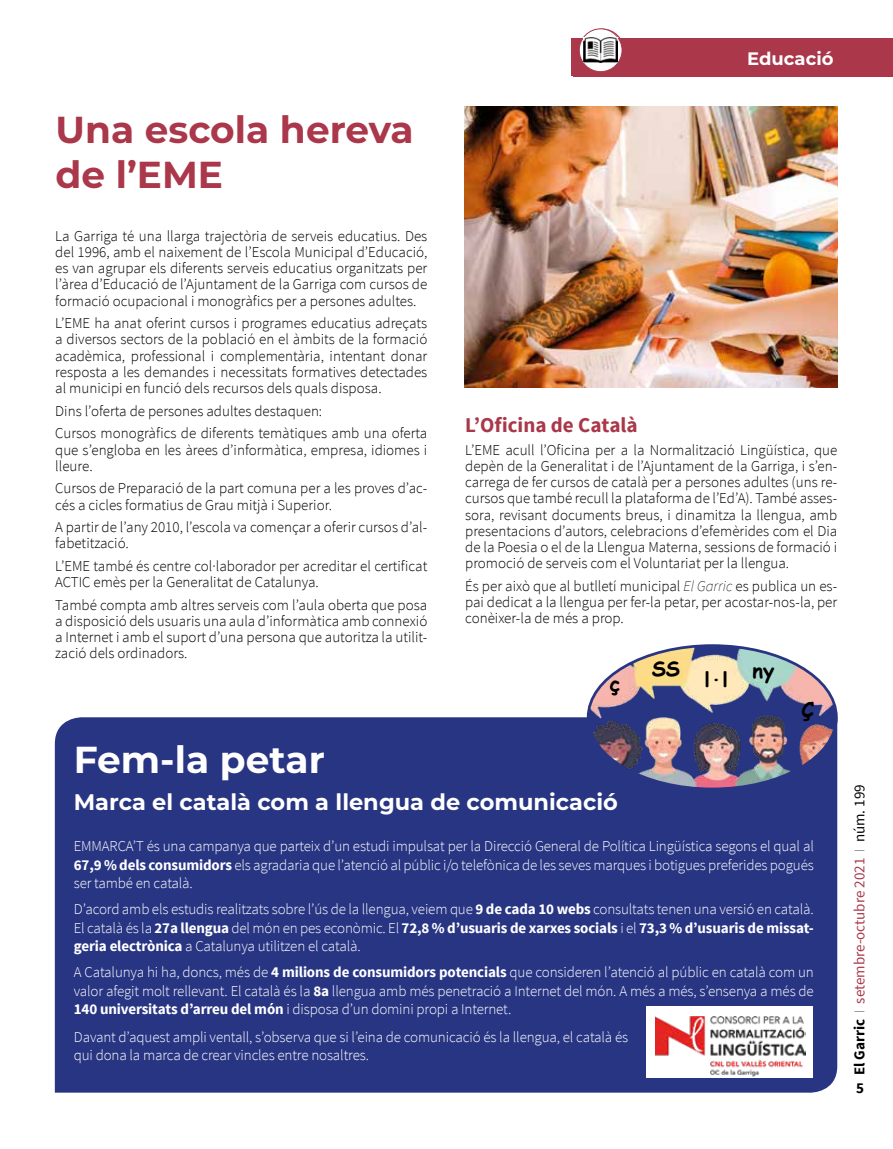
<style>
.page{position:relative;width:893px;height:1149px;background:#fff}
.page>*{position:absolute;margin:0;border:0;box-sizing:border-box;transform-origin:0 0}
.t1{font:700 37.5px/45px "Montserrat";color:#aa374a}
.t2{font:700 37.5px "Montserrat";color:#fff}
.t3{font:700 22.5px "Montserrat";color:#fff}
.t4{font:700 21px "Source Sans Pro";color:#aa374a}
.t5{font:700 20.4px "Comic Sans MS";color:#000}
.t6{font:700 18px "Montserrat";color:#fff}
.t7{font:300 15px/16.2px "Source Sans Pro";color:#000;text-align:justify}
.t8{font:300 15px/18.1px "Source Sans Pro";letter-spacing:-.01em;color:#fff;text-align:justify}
.t9{font:15px "Source Sans Pro";color:#aa374a}
.t10{font:700 15px "Source Sans Pro";color:#000}
.s1{font-weight:200;font-style:italic}
.s2{font-weight:700}
.s3{font-weight:700;color:#000}
.s4{font-weight:200;color:#3b3c43}
.s5{color:#000}
</style>
<div class="page">
<div style="left:573px;top:39px;width:320px;height:38px;background:#aa374a"></div>
<svg style="left:581px;top:29px;width:43px;height:43px"></svg>
<div style="left:581px;top:29px;width:43px;height:43px;border:1px solid #aa374a;border-radius:50%"></div>
<div style="left:571px;top:39px;width:322px;height:37px;background:#aa374a"></div>
<svg style="left:579px;top:29px;width:43px;height:43px"></svg>
<div style="left:579px;top:28px;width:43px;height:44px;border:1px solid #aa374a;border-radius:50%"></div>
<img style="left:584px;top:38px;width:34px;height:25px">
<img style="left:465px;top:106px;width:373px;height:281px">
<div style="left:55px;top:717px;width:782px;height:375px;background:#283583"></div>
<img style="left:588px;top:645px;width:248px;height:143px">
<div style="left:646px;top:1006px;width:167px;height:71px;background:#fff"></div>
<img style="left:656px;top:1016px;width:149px;height:60px">
<p class="t6" style="left:747px;top:45px;width:88px">Educació</p>
<p class="t6" style="left:669px;top:45px;width:168px">Telèfons d’interès</p>
<h1 class="t1" style="left:56px;top:105px;width:360px">Una escola hereva de l’EME</h1>
<p class="t7" style="left:55px;top:228px;width:374px">La Garriga té una llarga trajectòria de serveis educatius. Des del 1996, amb el naixement de l’Escola Municipal d’Educació, es van agrupar els diferents serveis educatius organitzats per l’àrea d’Educació de l’Ajuntament de la Garriga com cursos de formació ocupacional i monogràfics per a persones adultes.</p>
<p class="t7" style="left:55px;top:315px;width:374px">L’EME ha anat oferint cursos i programes educatius adreçats a diversos sectors de la població en el àmbits de la formació acadèmica, professional i complementària, intentant donar resposta a les demandes i necessitats formatives detectades al municipi en funció dels recursos dels quals disposa.</p>
<p class="t7" style="left:55px;top:399px;width:374px;line-height:22.5px">Dins l’oferta de persones adultes destaquen:<br>Cursos monogràfics de diferents temàtiques amb una oferta</p>
<p class="t7" style="left:55px;top:441px;width:374px">que s’engloba en les àrees d’informàtica, empresa, idiomes i lleure.</p>
<p class="t7" style="left:55px;top:480px;width:374px">Cursos de Preparació de la part comuna per a les proves d’ac&shy;cés a cicles formatius de Grau mitjà i Superior.</p>
<p class="t7" style="left:55px;top:519px;width:374px">A partir de l’any 2010, l’escola va començar a oferir cursos d’al&shy;fabetització.</p>
<p class="t7" style="left:55px;top:557px;width:374px">L’EME també és centre col·laborador per acreditar el certificat<br>ACTIC emès per la Generalitat de Catalunya.</p>
<p class="t7" style="left:55px;top:596px;width:374px">També compta amb altres serveis com l’aula oberta que posa a disposició dels usuaris una aula d’informàtica amb connexió a Internet i amb el suport d’una persona que autoritza la utilit&shy;zació dels ordinadors.</p>
<h3 class="t4" style="left:465px;top:411px;width:174px">L’Oficina de Català</h3>
<p class="t7" style="left:465px;top:441px;width:374px">L’EME acull l’Oficina per a la Normalització Lingüística, que depèn de la Generalitat i de l’Ajuntament de la Garriga, i s’en&shy;carrega de fer cursos de català per a persones adultes (uns re&shy;cursos que també recull la plataforma de l’Ed’A). També asses&shy;sora, revisant documents breus, i dinamitza la llengua, amb presentacions d’autors, celebracions d’efemèrides com el Dia de la Poesia o el de la Llengua Materna, sessions de formació i promoció de serveis com el Voluntariat per la llengua.</p>
<p class="t7" style="left:465px;top:577px;width:374px">És per això que al butlletí municipal <span class="s1">El Garric</span> es publica un es&shy;pai dedicat a la llengua per fer-la petar, per acostar-nos-la, per conèixer-la de més a prop.</p>
<h3 class="t5" style="left:609px;top:668px;width:12px">ç</h3>
<h3 class="t5" style="left:652px;top:653px;width:30px">SS</h3>
<h3 class="t5" style="left:752px;top:655px;width:24px">ny</h3>
<h3 class="t5" style="left:704px;top:664px;width:25px">l·l</h3>
<h3 class="t5" style="left:802px;top:694px;width:14px">Ç</h3>
<h1 class="t2" style="left:74px;top:732px;width:253px">Fem-la petar</h1>
<h2 class="t3" style="left:74px;top:785px;width:546px">Marca el català com a llengua de comunicació</h2>
<p class="t8" style="left:74px;top:837px;width:742px">EMMARCA’T és una campanya que parteix d’un estudi impulsat per la Direcció General de Política Lingüística segons el qual al <span class="s2">67,9 % dels consumidors</span> els agradaria que l’atenció al públic i/o telefònica de les seves marques i botigues preferides pogués ser també en català.</p>
<p class="t8" style="left:74px;top:900px;width:741px">D’acord amb els estudis realitzats sobre l’ús de la llengua, veiem que <span class="s2">9 de cada 10 webs</span> consultats tenen una versió en català.<br>El català és la <span class="s2">27a llengua</span> del món en pes econòmic. El <span class="s2">72,8 % d’usuaris de xarxes socials</span> i el <span class="s2">73,3 % d’usuaris de missat&shy;geria electrònica</span> a Catalunya utilitzen el català.</p>
<p class="t8" style="left:74px;top:963px;width:741px">A Catalunya hi ha, doncs, més de <span class="s2">4 milions de consumidors potencials</span> que consideren l’atenció al públic en català com un valor afegit molt rellevant. El català és la <span class="s2">8a</span> llengua amb més penetració a Internet del món. A més a més, s’ensenya a més de <span class="s2">140 universitats d’arreu del món</span> i disposa d’un domini propi a Internet.</p>
<p class="t8" style="left:74px;top:1027px;width:556px">Davant d’aquest ampli ventall, s’observa que si l’eina de comunicació és la llengua, el català és qui dona la marca de crear vincles entre nosaltres.</p>
<p class="t9" style="left:850px;top:1074px;width:292px;rotate:-90deg"><span class="s3">El Garric</span> <span class="s4">I</span> setembre-octubre 2021 <span class="s4">I</span> <span class="s5">núm. 199</span></p>
<p class="t10" style="left:856px;top:1078px;width:9px">5</p>
</div>
